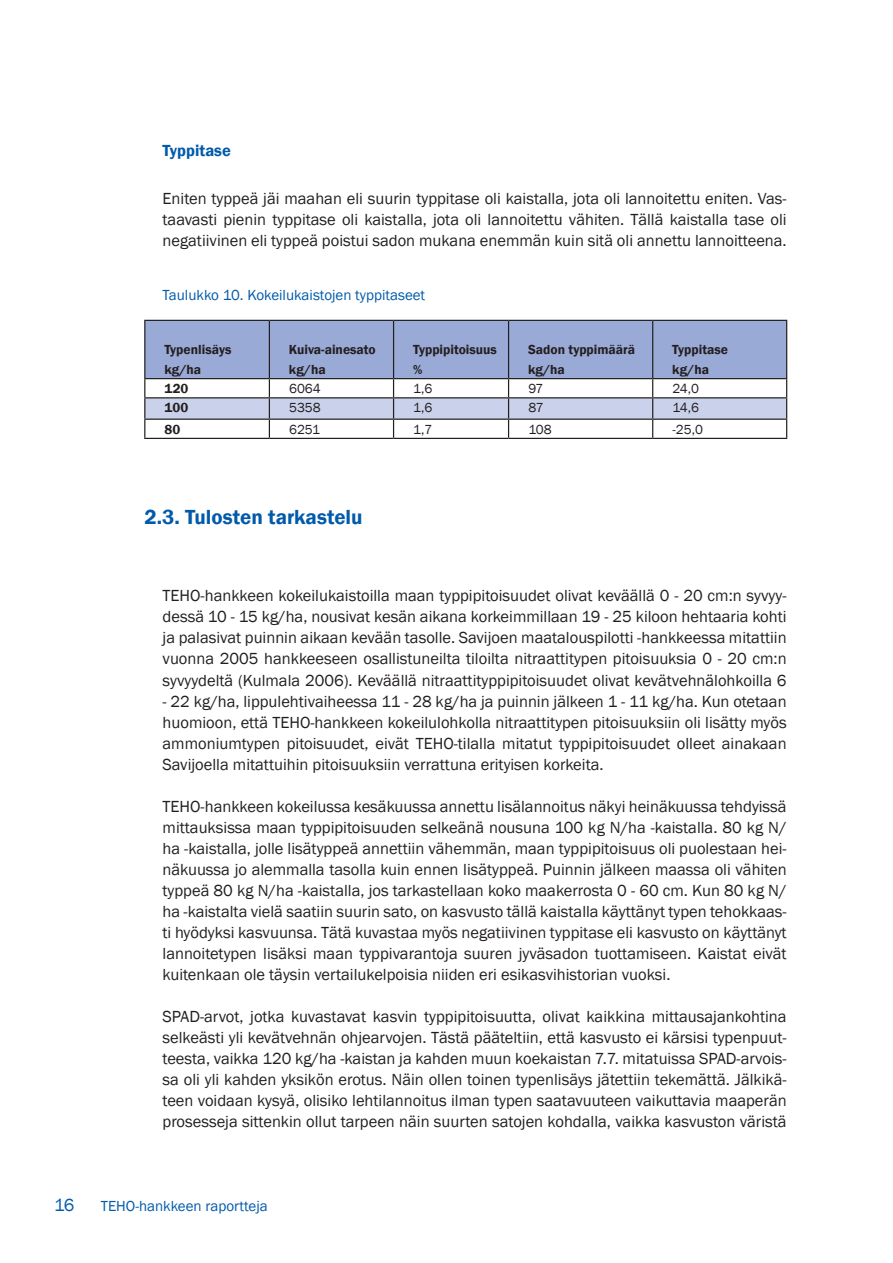
<style>
.page{position:relative;width:893px;height:1263px;background:#fff}
.page>*{position:absolute;margin:0;border:0;box-sizing:border-box;transform-origin:0 0}
.t1{font:600 21px "Franklin Gothic";color:#015aaa}
.t2{font:18px "Franklin Gothic";color:#015aaa}
.t3{font:16.5px/21px "Franklin Gothic";color:#231f20;text-align:justify}
.t4{font:600 16.5px "Franklin Gothic";color:#015aaa}
.t5{font:15px "Franklin Gothic";color:#015aaa}
.t6{font:600 13.5px/19.5px "Franklin Gothic";color:#231f20}
.t7{font:13.5px "Franklin Gothic";color:#231f20}
</style>
<div class="page">
<svg style="left:144px;top:320px;width:643px;height:118px"></svg>
<hr style="left:144px;top:438px;width:125px;height:1px;background:#231f20">
<hr style="left:269px;top:438px;width:125px;height:1px;background:#231f20">
<hr style="left:394px;top:438px;width:115px;height:1px;background:#231f20">
<hr style="left:509px;top:438px;width:144px;height:1px;background:#231f20">
<hr style="left:653px;top:438px;width:134px;height:1px;background:#231f20">
<p class="t4" style="left:163px;top:140px;width:70px">Typpitase</p>
<p class="t3" style="left:163px;top:188px;width:626px">Eniten typpeä jäi maahan eli suurin typpitase oli kaistalla, jota oli lannoitettu eniten. Vas&shy;taavasti pienin typpitase oli kaistalla, jota oli lannoitettu vähiten. Tällä kaistalla tase oli negatiivinen eli typpeä poistui sadon mukana enemmän kuin sitä oli annettu lannoitteena.</p>
<p class="t5" style="left:163px;top:285px;width:264px">Taulukko 10. Kokeilukaistojen typpitaseet</p>
<p class="t6" style="left:164px;top:340px;width:69px">Typenlisäys kg/ha</p>
<p class="t6" style="left:289px;top:340px;width:88px">Kuiva-ainesato kg/ha</p>
<p class="t6" style="left:413px;top:340px;width:85px">Typpipitoisuus %</p>
<p class="t6" style="left:528px;top:340px;width:109px">Sadon typpimäärä kg/ha</p>
<p class="t6" style="left:672px;top:340px;width:57px">Typpitase kg/ha</p>
<p class="t6" style="left:165px;top:379px;width:25px">120</p>
<p class="t7" style="left:289px;top:380px;width:33px">6064</p>
<p class="t7" style="left:413px;top:380px;width:21px">1,6</p>
<p class="t7" style="left:528px;top:380px;width:17px">97</p>
<p class="t7" style="left:672px;top:380px;width:28px">24,0</p>
<p class="t6" style="left:165px;top:398px;width:25px">100</p>
<p class="t7" style="left:289px;top:399px;width:33px">5358</p>
<p class="t7" style="left:413px;top:399px;width:21px">1,6</p>
<p class="t7" style="left:528px;top:399px;width:17px">87</p>
<p class="t7" style="left:672px;top:399px;width:28px">14,6</p>
<p class="t6" style="left:165px;top:419px;width:17px">80</p>
<p class="t7" style="left:289px;top:421px;width:32px">6251</p>
<p class="t7" style="left:413px;top:421px;width:21px">1,7</p>
<p class="t7" style="left:528px;top:421px;width:25px">108</p>
<p class="t7" style="left:672px;top:421px;width:32px">-25,0</p>
<p class="t1" style="left:145px;top:504px;width:219px">2.3. Tulosten tarkastelu</p>
<p class="t3" style="left:163px;top:586px;width:626px">TEHO-hankkeen kokeilukaistoilla maan typpipitoisuudet olivat keväällä 0 - 20 cm:n syvyy&shy;dessä 10 - 15 kg/ha, nousivat kesän aikana korkeimmillaan 19 - 25 kiloon hehtaaria kohti ja palasivat puinnin aikaan kevään tasolle. Savijoen maatalouspilotti -hankkeessa mitattiin vuonna 2005 hankkeeseen osallistuneilta tiloilta nitraattitypen pitoisuuksia 0 - 20 cm:n syvyydeltä (Kulmala 2006). Keväällä nitraattityppipitoisuudet olivat kevätvehnälohkoilla 6</p>
<p class="t3" style="left:163px;top:691px;width:626px">- 22 kg/ha, lippulehtivaiheessa 11 - 28 kg/ha ja puinnin jälkeen 1 - 11 kg/ha. Kun otetaan huomioon, että TEHO-hankkeen kokeilulohkolla nitraattitypen pitoisuuksiin oli lisätty myös ammoniumtypen pitoisuudet, eivät TEHO-tilalla mitatut typpipitoisuudet olleet ainakaan Savijoella mitattuihin pitoisuuksiin verrattuna erityisen korkeita.</p>
<p class="t3" style="left:163px;top:796px;width:626px">TEHO-hankkeen kokeilussa kesäkuussa annettu lisälannoitus näkyi heinäkuussa tehdyissä mittauksissa maan typpipitoisuuden selkeänä nousuna 100 kg N/ha -kaistalla. 80 kg N/ ha -kaistalla, jolle lisätyppeä annettiin vähemmän, maan typpipitoisuus oli puolestaan hei&shy;näkuussa jo alemmalla tasolla kuin ennen lisätyppeä. Puinnin jälkeen maassa oli vähiten typpeä 80 kg N/ha -kaistalla, jos tarkastellaan koko maakerrosta 0 - 60 cm. Kun 80 kg N/ ha -kaistalta vielä saatiin suurin sato, on kasvusto tällä kaistalla käyttänyt typen tehokkaas&shy;ti hyödyksi kasvuunsa. Tätä kuvastaa myös negatiivinen typpitase eli kasvusto on käyttänyt lannoitetypen lisäksi maan typpivarantoja suuren jyväsadon tuottamiseen. Kaistat eivät kuitenkaan ole täysin vertailukelpoisia niiden eri esikasvihistorian vuoksi.</p>
<p class="t3" style="left:163px;top:1006px;width:626px">SPAD-arvot, jotka kuvastavat kasvin typpipitoisuutta, olivat kaikkina mittausajankohtina selkeästi yli kevätvehnän ohjearvojen. Tästä pääteltiin, että kasvusto ei kärsisi typenpuut&shy;teesta, vaikka 120 kg/ha -kaistan ja kahden muun koekaistan 7.7. mitatuissa SPAD-arvois&shy;sa oli yli kahden yksikön erotus. Näin ollen toinen typenlisäys jätettiin tekemättä. Jälkikä&shy;teen voidaan kysyä, olisiko lehtilannoitus ilman typen saatavuuteen vaikuttavia maaperän prosesseja sittenkin ollut tarpeen näin suurten satojen kohdalla, vaikka kasvuston väristä</p>
<p class="t2" style="left:54px;top:1194px;width:22px">16</p>
<p class="t5" style="left:101px;top:1197px;width:168px">TEHO-hankkeen raportteja</p>
</div>
